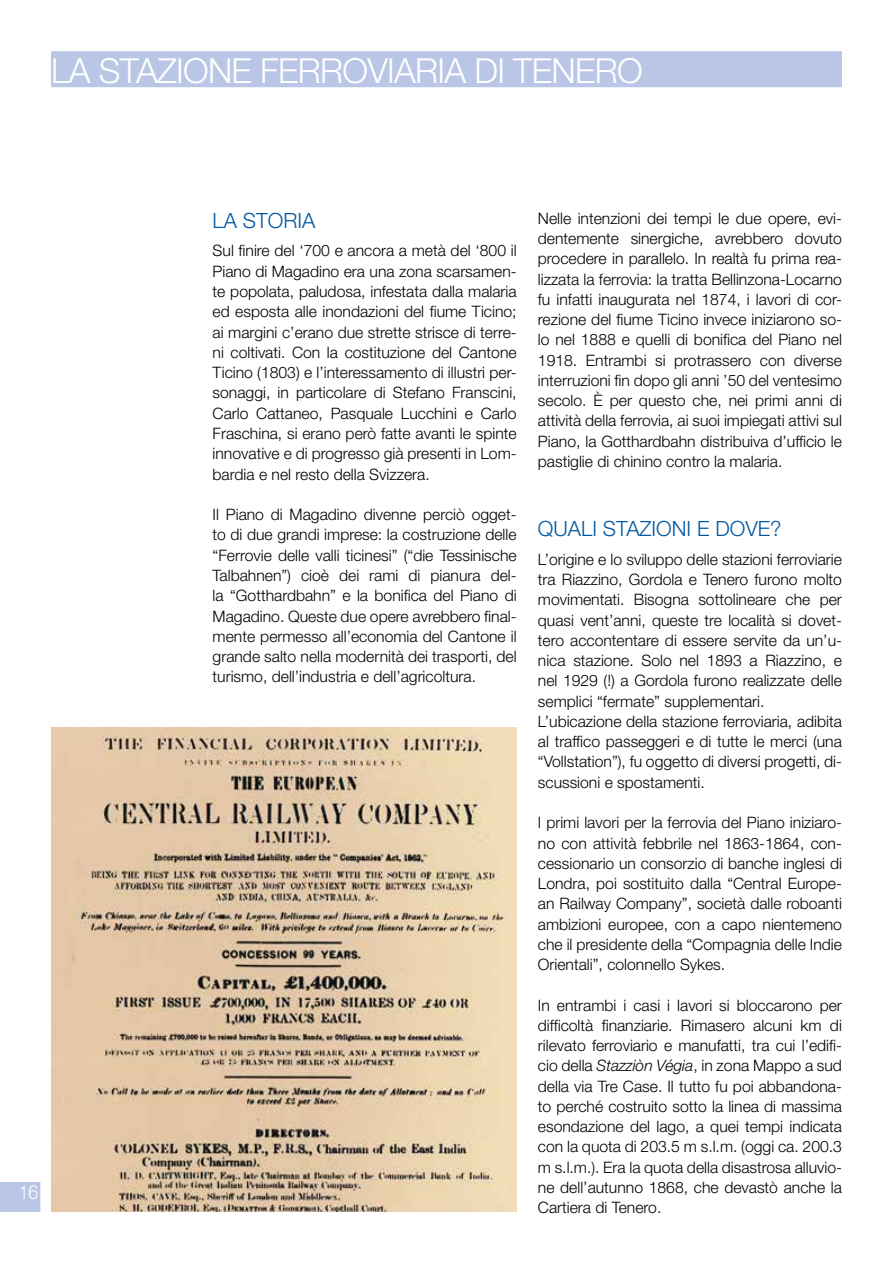
<style>
.page{position:relative;width:893px;height:1263px;background:#fff}
.page>*{position:absolute;margin:0;border:0;box-sizing:border-box;transform-origin:0 0}
.t1{font:300 34.5px "Helvetica Neue LT Std";letter-spacing:-.02em;color:#fff}
.t2{font:300 21px "Helvetica Neue LT Std";color:#0058a2}
.t3{font:300 19.5px "Helvetica Neue LT Std";color:#fff;scale:.9 1}
.t4{font:300 15.75px/20.2px "Helvetica Neue LT Std";color:#000;text-align:justify}
.s1{font-style:italic}
</style>
<div class="page">
<div style="left:0;top:1182px;width:40px;height:30px;background:#bac6e5"></div>
<div style="left:51px;top:51px;width:791px;height:36px;background:#bac6e5"></div>
<img style="left:51px;top:727px;width:466px;height:485px">
<h1 class="t1" style="left:51px;top:50px;width:593px">LA STAZIONE FERROVIARIA DI TENERO</h1>
<p class="t3" style="left:19px;top:1180px;width:23px">16</p>
<h2 class="t2" style="left:213px;top:207px;width:104px">LA STORIA</h2>
<p class="t4" style="left:213px;top:240px;width:306px">Sul finire del ‘700 e ancora a metà del ‘800 il Piano di Magadino era una zona scarsamen&shy;te popolata, paludosa, infestata dalla malaria ed esposta alle inondazioni del fiume Ticino; ai margini c’erano due strette strisce di terre&shy;ni coltivati. Con la costituzione del Cantone Ticino (1803) e l’interessamento di illustri per&shy;sonaggi, in particolare di Stefano Franscini, Carlo Cattaneo, Pasquale Lucchini e Carlo Fraschina, si erano però fatte avanti le spinte innovative e di progresso già presenti in Lom&shy;bardia e nel resto della Svizzera.</p>
<p class="t4" style="left:213px;top:504px;width:306px">Il Piano di Magadino divenne perciò ogget&shy;to di due grandi imprese: la costruzione delle “Ferrovie delle valli ticinesi” (“die Tessinische Talbahnen”) cioè dei rami di pianura del&shy;la “Gotthardbahn” e la bonifica del Piano di Magadino. Queste due opere avrebbero final&shy;mente permesso all’economia del Cantone il grande salto nella modernità dei trasporti, del turismo, dell’industria e dell’agricoltura.</p>
<p class="t4" style="left:538px;top:208px;width:306px">Nelle intenzioni dei tempi le due opere, evi&shy;dentemente sinergiche, avrebbero dovuto procedere in parallelo. In realtà fu prima rea&shy;lizzata la ferrovia: la tratta Bellinzona-Locarno fu infatti inaugurata nel 1874, i lavori di cor&shy;rezione del fiume Ticino invece iniziarono so&shy;lo nel 1888 e quelli di bonifica del Piano nel 1918. Entrambi si protrassero con diverse interruzioni fin dopo gli anni ’50 del ventesimo secolo. È per questo che, nei primi anni di attività della ferrovia, ai suoi impiegati attivi sul Piano, la Gotthardbahn distribuiva d’ufficio le pastiglie di chinino contro la malaria.</p>
<h2 class="t2" style="left:538px;top:516px;width:245px">QUALI STAZIONI E DOVE?</h2>
<p class="t4" style="left:538px;top:549px;width:306px;text-align:left">L’origine e lo sviluppo delle stazioni ferroviarie tra Riazzino, Gordola e Tenero furono molto movimentati. Bisogna sottolineare che per quasi vent’anni, queste tre località si dovet&shy;tero accontentare di essere servite da un’u&shy;nica stazione. Solo nel 1893 a Riazzino, e nel 1929 (!) a Gordola furono realizzate delle semplici “fermate” supplementari.<br>L’ubicazione della stazione ferroviaria, adibita al traffico passeggeri e di tutte le merci (una “Vollstation”), fu oggetto di diversi progetti, di&shy;scussioni e spostamenti.</p>
<p class="t4" style="left:538px;top:812px;width:306px">I primi lavori per la ferrovia del Piano iniziaro&shy;no con attività febbrile nel 1863-1864, con&shy;cessionario un consorzio di banche inglesi di Londra, poi sostituito dalla “Central Europe&shy;an Railway Company”, società dalle roboanti ambizioni europee, con a capo nientemeno che il presidente della “Compagnia delle Indie Orientali”, colonnello Sykes.</p>
<p class="t4" style="left:538px;top:994px;width:306px">In entrambi i casi i lavori si bloccarono per difficoltà finanziarie. Rimasero alcuni km di rilevato ferroviario e manufatti, tra cui l’edifi&shy;cio della <span class="s1">Stazziòn Végia</span>, in zona Mappo a sud della via Tre Case. Il tutto fu poi abbandona&shy;to perché costruito sotto la linea di massima esondazione del lago, a quei tempi indicata con la quota di 203.5 m s.l.m. (oggi ca. 200.3 m s.l.m.). Era la quota della disastrosa alluvio&shy;ne dell’autunno 1868, che devastò anche la Cartiera di Tenero.</p>
</div>
